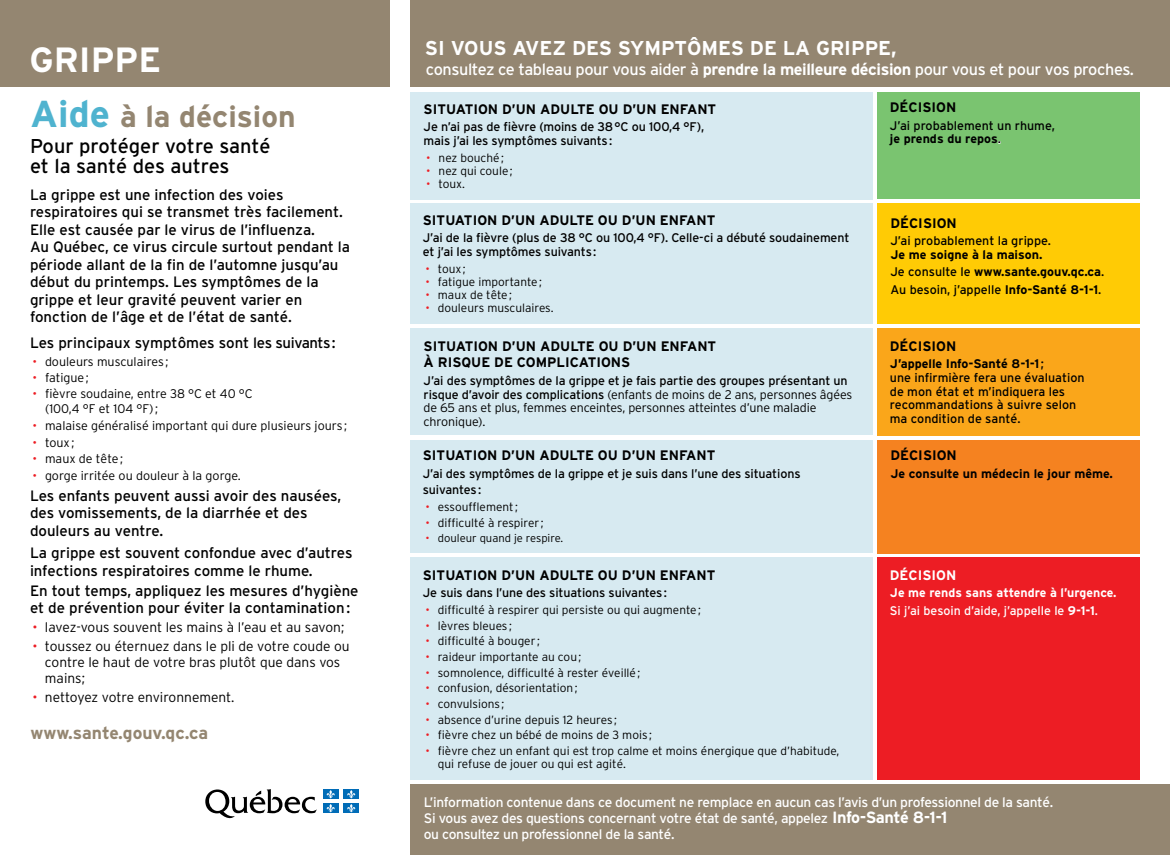
<style>
.page{position:relative;width:1170px;height:855px;background:#fff}
.page>*{position:absolute;margin:0;border:0;box-sizing:border-box;transform-origin:0 0}
.t1{font:700 35px "Interstate";color:#fff}
.t2{font:700 30px "Interstate";color:#948671}
.t3{font:20px/20px "Interstate";color:#000}
.t4{font:700 20px "Interstate";color:#fff}
.t5{font:700 17.5px "Interstate";color:#948671}
.t6{font:16.25px "Interstate";letter-spacing:-.025em;color:#fff}
.t7{font:15px/17.5px "Interstate";color:#000}
.t8{font:700 13.75px/16.2px "Interstate";color:#000}
.t9{font:13.75px/16.2px "Interstate";letter-spacing:-.025em;color:#fff}
.t10{font:300 13.75px/16.2px "Interstate";color:#000}
.t11{font:700 13.75px "Interstate";color:#fff}
.t12{font:12.5px/13.8px "Interstate";letter-spacing:-.01em;color:#000}
.t13{font:300 12.5px/13.8px "Interstate";letter-spacing:-.01em;color:#000}
.t14{font:700 12.5px/17.5px "Interstate";color:#000}
.t15{font:700 12.5px/17.5px "Interstate";color:#fff}
.t16{font:300 11.88px/13.1px "Interstate";color:#000}
.t17{font:300 11.25px "Interstate";color:#000}
.s1{font-size:37.5px;color:#4fb3cf}
.s2{color:#ed1d24}
.s3{font-weight:700}
.s4{font-weight:400}
.s5{font-weight:700;font-size:16.25px}
</style>
<div class="page">
<div style="left:410px;top:0;width:760px;height:87px;background:#948671"></div>
<div style="left:0;top:0;width:389px;height:87px;background:#948671"></div>
<div style="left:410px;top:92px;width:463px;height:107px;background:#d7eaf1"></div>
<div style="left:410px;top:784px;width:760px;height:71px;background:#948671"></div>
<svg style="left:205px;top:789px;width:112px;height:29px"></svg>
<div style="left:323px;top:790px;width:16px;height:9px;background:#006cb7"></div>
<div style="left:343px;top:790px;width:16px;height:9px;background:#006cb7"></div>
<div style="left:323px;top:803px;width:16px;height:10px;background:#006cb7"></div>
<svg style="left:326px;top:790px;width:9px;height:22px"></svg>
<div style="left:343px;top:803px;width:16px;height:10px;background:#006cb7"></div>
<svg style="left:347px;top:790px;width:9px;height:22px"></svg>
<div style="left:878px;top:93px;width:262px;height:106px;background:#7ac470"></div>
<div style="left:410px;top:203px;width:463px;height:121px;background:#d7eaf1"></div>
<div style="left:878px;top:203px;width:262px;height:121px;background:#ffcb05"></div>
<div style="left:410px;top:328px;width:463px;height:106px;background:#d7eaf1"></div>
<div style="left:878px;top:328px;width:262px;height:107px;background:#faa61a"></div>
<div style="left:410px;top:557px;width:463px;height:223px;background:#d7eaf1"></div>
<div style="left:878px;top:557px;width:262px;height:223px;background:#ed1d24"></div>
<div style="left:410px;top:440px;width:463px;height:113px;background:#d7eaf1"></div>
<div style="left:878px;top:440px;width:262px;height:113px;background:#f58220"></div>
<h1 class="t1" style="left:29px;top:40px;width:23px">GRIPPE</h1>
<h2 class="t2" style="left:30px;top:100px;width:267px"><span class="s1">Aide</span> à la décision</h2>
<h3 class="t3" style="left:30px;top:136px;width:242px">Pour protéger votre santé et la santé des autres</h3>
<p class="t7" style="left:30px;top:185px;width:322px">La grippe est une infection des voies respiratoires qui se transmet très facilement.<br>Elle est causée par le virus de l’influenza.<br>Au Québec, ce virus circule surtout pendant la période allant de la fin de l’automne jusqu’au début du printemps. Les symptômes de la grippe et leur gravité peuvent varier en fonction de l’âge et de l’état de santé.</p>
<p class="t7" style="left:30px;top:334px;width:307px">Les principaux symptômes sont les suivants:</p>
<p class="t13" style="left:32px;top:354px;width:137px"><span class="s2">•</span> douleurs musculaires ;</p>
<p class="t13" style="left:32px;top:371px;width:58px"><span class="s2">•</span> fatigue;</p>
<p class="t13" style="left:45px;top:386px;width:209px;line-height:15px;text-indent:-12px"><span class="s2">•</span> fièvre soudaine, entre 38 °C et 40 °C (100,4 °F et 104 °F);</p>
<p class="t13" style="left:32px;top:418px;width:316px"><span class="s2">•</span> malaise généralisé important qui dure plusieurs jours ;</p>
<p class="t13" style="left:32px;top:436px;width:43px"><span class="s2">•</span> toux;</p>
<p class="t13" style="left:32px;top:452px;width:92px"><span class="s2">•</span> maux de tête;</p>
<p class="t13" style="left:32px;top:468px;width:210px"><span class="s2">•</span> gorge irritée ou douleur à la gorge.</p>
<p class="t7" style="left:30px;top:487px;width:313px">Les enfants peuvent aussi avoir des nausées, des vomissements, de la diarrhée et des douleurs au ventre.</p>
<p class="t7" style="left:30px;top:544px;width:324px">La grippe est souvent confondue avec d’autres infections respiratoires comme le rhume.</p>
<p class="t7" style="left:30px;top:582px;width:330px">En tout temps, appliquez les mesures d’hygiène et de prévention pour éviter la contamination:</p>
<p class="t10" style="left:32px;top:619px;width:313px"><span class="s2">•</span> lavez-vous souvent les mains à l’eau et au savon;</p>
<p class="t10" style="left:45px;top:638px;width:306px;text-indent:-12px"><span class="s2">•</span> toussez ou éternuez dans le pli de votre coude ou contre le haut de votre bras plutôt que dans vos mains;</p>
<p class="t10" style="left:32px;top:689px;width:204px"><span class="s2">•</span> nettoyez votre environnement.</p>
<p class="t5" style="left:30px;top:723px;width:179px">www.sante.gouv.qc.ca</p>
<h3 class="t4" style="left:425px;top:37px;width:473px">Si vous avez des symptômes de la grippe,</h3>
<p class="t6" style="left:426px;top:60px;width:710px">consultez ce tableau pour vous aider à <span class="s3">prendre la meilleure décision</span> pour vous et pour vos proches.</p>
<p class="t8" style="left:424px;top:101px;width:294px">Situation d’un adulte ou d’un enfant</p>
<p class="t12" style="left:424px;top:120px;width:282px">Je n’ai pas de fièvre (moins de 38°C ou 100,4 °F), mais j’ai les symptômes suivants:</p>
<p class="t16" style="left:426px;top:151px;width:79px"><span class="s2">•</span> nez bouché;</p>
<p class="t16" style="left:426px;top:164px;width:88px"><span class="s2">•</span> nez qui coule;</p>
<p class="t16" style="left:426px;top:177px;width:40px"><span class="s2">•</span> toux.</p>
<p class="t8" style="left:423px;top:212px;width:294px">Situation D’un adulte ou D’un enfant</p>
<p class="t12" style="left:423px;top:231px;width:428px">J’ai de la fièvre (plus de 38 °C ou 100,4 °F). Celle-ci a débuté soudainement et j’ai les symptômes suivants:</p>
<p class="t16" style="left:425px;top:262px;width:42px"><span class="s2">•</span> toux;</p>
<p class="t16" style="left:425px;top:275px;width:118px"><span class="s2">•</span> fatigue importante;</p>
<p class="t16" style="left:425px;top:288px;width:88px"><span class="s2">•</span> maux de tête;</p>
<p class="t16" style="left:425px;top:302px;width:130px"><span class="s2">•</span> douleurs musculaires.</p>
<p class="t8" style="left:424px;top:338px;width:294px">Situation d’un adulte ou d’un enfant à risque de complications</p>
<p class="t13" style="left:424px;top:373px;width:430px"><span class="s4">J’ai des symptômes de la grippe et je fais partie des groupes présentant un risque d’avoir des complications</span> (enfants de moins de 2 ans, personnes âgées de 65 ans et plus, femmes enceintes, personnes atteintes d’une maladie chronique).</p>
<p class="t8" style="left:423px;top:447px;width:294px">Situation d’un adulte ou d’un enfant</p>
<p class="t12" style="left:423px;top:465px;width:379px;line-height:16.2px">J’ai des symptômes de la grippe et je suis dans l’une des situations suivantes:</p>
<p class="t16" style="left:425px;top:500px;width:94px"><span class="s2">•</span> essoufflement;</p>
<p class="t16" style="left:425px;top:516px;width:120px"><span class="s2">•</span> difficulté à respirer ;</p>
<p class="t17" style="left:425px;top:531px;width:139px"><span class="s2">•</span> douleur quand je respire.</p>
<p class="t8" style="left:423px;top:567px;width:294px">Situation d’un adulte ou d’un enfant</p>
<p class="t12" style="left:423px;top:586px;width:246px">Je suis dans l’une des situations suivantes:</p>
<p class="t16" style="left:425px;top:603px;width:277px"><span class="s2">•</span> difficulté à respirer qui persiste ou qui augmente;</p>
<p class="t16" style="left:425px;top:619px;width:88px"><span class="s2">•</span> lèvres bleues ;</p>
<p class="t16" style="left:425px;top:635px;width:116px"><span class="s2">•</span> difficulté à bouger ;</p>
<p class="t16" style="left:425px;top:650px;width:158px"><span class="s2">•</span> raideur importante au cou;</p>
<p class="t16" style="left:425px;top:666px;width:216px"><span class="s2">•</span> somnolence, difficulté à rester éveillé;</p>
<p class="t16" style="left:425px;top:681px;width:154px"><span class="s2">•</span> confusion, désorientation;</p>
<p class="t16" style="left:425px;top:697px;width:81px"><span class="s2">•</span> convulsions ;</p>
<p class="t16" style="left:425px;top:713px;width:193px"><span class="s2">•</span> absence d’urine depuis 12 heures ;</p>
<p class="t16" style="left:425px;top:728px;width:228px"><span class="s2">•</span> fièvre chez un bébé de moins de 3 mois ;</p>
<p class="t16" style="left:438px;top:744px;width:403px;text-indent:-13px"><span class="s2">•</span> fièvre chez un enfant qui est trop calme et moins énergique que d’habitude, qui refuse de jouer ou qui est agité.</p>
<p class="t8" style="left:890px;top:99px;width:51px">DÉCISION</p>
<p class="t12" style="left:890px;top:118px;width:166px">J’ai probablement un rhume, <span class="s3">je prends du repos</span>.</p>
<p class="t8" style="left:890px;top:215px;width:51px">DÉCISION</p>
<p class="t12" style="left:890px;top:234px;width:162px">J’ai probablement la grippe.</p>
<p class="t14" style="left:890px;top:246px;width:215px">Je me soigne à la maison.<br><span class="s4">Je consulte le</span> www.sante.gouv.qc.ca<span class="s4">.<br>Au besoin, j’appelle</span> I nfo-Santé 8-1-1<span class="s4">.</span></p>
<p class="t8" style="left:890px;top:338px;width:51px">DÉCISION</p>
<p class="t12" style="left:890px;top:357px;width:196px"><span class="s3">J’appelle I nfo-Santé 8-1-1</span>;<br>une infirmière fera une évaluation de mon état et m’indiquera les recommandations à suivre selon ma condition de santé.</p>
<p class="t8" style="left:890px;top:447px;width:51px">DÉCISION</p>
<p class="t14" style="left:890px;top:464px;width:224px">Je consulte un médecin le jour même.</p>
<p class="t11" style="left:890px;top:567px;width:51px">DÉCISION</p>
<p class="t15" style="left:890px;top:584px;width:228px">Je me rends sans attendre à l’urgence.<br><span class="s4">Si j’ai besoin d’aide, j’appelle le</span> 9-1-1<span class="s4">.</span></p>
<p class="t9" style="left:424px;top:794px;width:631px">L’information contenue dans ce document ne remplace en aucun cas l’avis d’un professionnel de la santé.<br>Si vous avez des questions concernant votre état de santé, appelez <span class="s5">I nfo-Santé 8-1-1<br></span>ou consultez un professionnel de la santé.</p>
</div>
